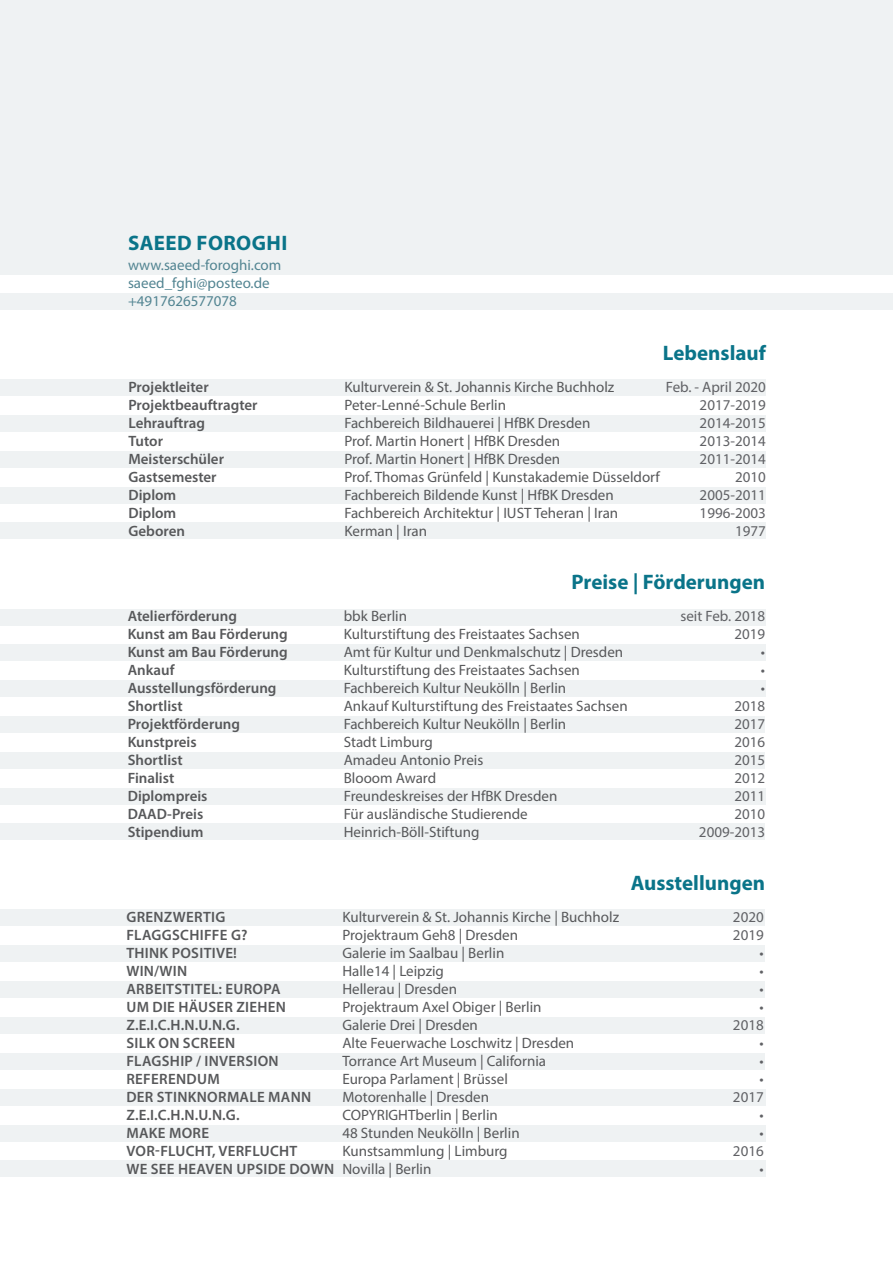
<style>
.page{position:relative;width:893px;height:1263px;background:#fff}
.page>*{position:absolute;margin:0;border:0;box-sizing:border-box;transform-origin:0 0}
.t1{font:700 21px "Myriad Pro";color:#0a7489}
.t2{font:700 21px "Myriad Pro";letter-spacing:.02em;color:#0a7489}
.t3{font:15px "Myriad Pro";color:#57585a}
.t4{font:600 15px "Myriad Pro";color:#57585a}
.t5{font:15px/18px "Myriad Pro";color:#606165;text-align:right}
.t6{font:600 15px "Myriad Pro";letter-spacing:.02em;color:#57585a}
.t7{font:15px/18px "Myriad Pro";color:#538592}
</style>
<div class="page">
<div style="left:0;top:380px;width:766px;height:16px;background:#eff2f3"></div>
<div style="left:0;top:609px;width:765px;height:16px;background:#eff2f3"></div>
<div style="left:0;top:909px;width:765px;height:17px;background:#eff2f3"></div>
<div style="left:0;top:415px;width:766px;height:17px;background:#eff2f3"></div>
<div style="left:0;top:645px;width:765px;height:16px;background:#eff2f3"></div>
<div style="left:0;top:945px;width:765px;height:17px;background:#eff2f3"></div>
<div style="left:0;top:451px;width:766px;height:17px;background:#eff2f3"></div>
<div style="left:0;top:681px;width:765px;height:16px;background:#eff2f3"></div>
<div style="left:0;top:981px;width:765px;height:17px;background:#eff2f3"></div>
<div style="left:0;top:487px;width:766px;height:17px;background:#eff2f3"></div>
<div style="left:0;top:523px;width:765px;height:16px;background:#eff2f3"></div>
<div style="left:0;top:717px;width:765px;height:16px;background:#eff2f3"></div>
<div style="left:0;top:1017px;width:765px;height:16px;background:#eff2f3"></div>
<div style="left:0;top:752px;width:765px;height:17px;background:#eff2f3"></div>
<div style="left:0;top:1053px;width:765px;height:16px;background:#eff2f3"></div>
<div style="left:0;top:788px;width:765px;height:16px;background:#eff2f3"></div>
<div style="left:0;top:824px;width:765px;height:16px;background:#eff2f3"></div>
<div style="left:0;top:1089px;width:765px;height:16px;background:#eff2f3"></div>
<div style="left:0;top:1125px;width:765px;height:16px;background:#eff2f3"></div>
<div style="left:0;top:1161px;width:765px;height:16px;background:#eff2f3"></div>
<div style="left:0;top:294px;width:893px;height:16px;background:#eff2f3"></div>
<div style="left:0;top:0;width:893px;height:274px;background:#eff2f3"></div>
<h1 class="t2" style="left:128px;top:230px;width:161px">Saeed Foroghi</h1>
<p class="t7" style="left:128px;top:256px;width:155px">www.saeed-foroghi.com saeed_fghi@posteo.de +4917626577078</p>
<h1 class="t1" style="left:663px;top:339px;width:105px">Lebenslauf</h1>
<p class="t4" style="left:128px;top:377px;width:82px">Projektleiter</p>
<p class="t4" style="left:128px;top:395px;width:131px">Projektbeauftragter</p>
<p class="t4" style="left:128px;top:413px;width:78px">Lehrauftrag</p>
<p class="t4" style="left:128px;top:431px;width:36px">Tutor</p>
<p class="t4" style="left:128px;top:449px;width:97px">Meisterschüler</p>
<p class="t4" style="left:128px;top:467px;width:90px">Gastsemester</p>
<p class="t4" style="left:128px;top:485px;width:49px">Diplom</p>
<p class="t4" style="left:128px;top:503px;width:49px">Diplom</p>
<p class="t4" style="left:128px;top:521px;width:58px">Geboren</p>
<p class="t3" style="left:344px;top:378px;width:271px">Kulturverein &amp; St. Johannis Kirche Buchholz</p>
<p class="t5" style="left:666px;top:378px;width:101px">Feb -. April 2020<br>2017-2019<br>2014-2015<br>2013-2014<br>2011-2014<br>2010<br>2005-2011<br>1996-2003<br>1977</p>
<p class="t3" style="left:344px;top:396px;width:163px">Peter-Lenné-Schule Berlin</p>
<p class="t3" style="left:344px;top:414px;width:247px">Fachbereich Bildhauerei | HfBK Dresden</p>
<p class="t3" style="left:344px;top:432px;width:217px">Prof. Martin Honert | HfBK Dresden</p>
<p class="t3" style="left:344px;top:450px;width:217px">Prof. Martin Honert | HfBK Dresden</p>
<p class="t3" style="left:344px;top:468px;width:317px">Prof. Thomas Grünfeld | Kunstakademie Düsseldorf</p>
<p class="t3" style="left:344px;top:486px;width:271px">Fachbereich Bildende Kunst | HfBK Dresden</p>
<p class="t3" style="left:344px;top:504px;width:275px">Fachbereich Architektur | IUST Teheran | Iran</p>
<p class="t3" style="left:344px;top:522px;width:84px">Kerman | Iran</p>
<h1 class="t1" style="left:572px;top:569px;width:195px">Preise | Förderungen</h1>
<p class="t4" style="left:128px;top:607px;width:111px">Atelierförderung</p>
<p class="t4" style="left:128px;top:625px;width:162px">Kunst am Bau Förderung</p>
<p class="t4" style="left:128px;top:643px;width:162px">Kunst am Bau Förderung</p>
<p class="t4" style="left:128px;top:661px;width:48px">Ankauf</p>
<p class="t4" style="left:128px;top:679px;width:150px">Ausstellungsförderung</p>
<p class="t4" style="left:128px;top:697px;width:56px">Shortlist</p>
<p class="t4" style="left:128px;top:715px;width:114px">Projektförderung</p>
<p class="t4" style="left:128px;top:733px;width:70px">Kunstpreis</p>
<p class="t4" style="left:128px;top:751px;width:56px">Shortlist</p>
<p class="t4" style="left:128px;top:769px;width:48px">Finalist</p>
<p class="t4" style="left:128px;top:787px;width:81px">Diplompreis</p>
<p class="t4" style="left:128px;top:805px;width:77px">DAAD-Preis</p>
<p class="t4" style="left:128px;top:823px;width:77px">Stipendium</p>
<p class="t3" style="left:344px;top:607px;width:65px">bbk Berlin</p>
<p class="t3" style="left:344px;top:625px;width:238px">Kulturstiftung des Freistaates Sachsen</p>
<p class="t3" style="left:344px;top:643px;width:281px">Amt für Kultur und Denkmalschutz | Dresden</p>
<p class="t3" style="left:344px;top:661px;width:238px">Kulturstiftung des Freistaates Sachsen</p>
<p class="t3" style="left:344px;top:679px;width:224px">Fachbereich Kultur Neukölln | Berlin</p>
<p class="t3" style="left:344px;top:697px;width:285px">Ankauf Kulturstiftung des Freistaates Sachsen</p>
<p class="t3" style="left:344px;top:715px;width:224px">Fachbereich Kultur Neukölln | Berlin</p>
<p class="t3" style="left:344px;top:733px;width:91px">Stadt Limburg</p>
<p class="t3" style="left:344px;top:751px;width:141px">Amadeu Antonio Preis</p>
<p class="t3" style="left:344px;top:769px;width:94px">Blooom Award</p>
<p class="t3" style="left:344px;top:787px;width:215px">Freundeskreises der HfBK Dresden</p>
<p class="t3" style="left:344px;top:805px;width:185px">Für ausländische Studierende</p>
<p class="t3" style="left:344px;top:823px;width:137px">Heinrich-Böll-Stiftung</p>
<p class="t5" style="left:680px;top:607px;width:86px">seit Feb. 2018<br>2019<br>•<br>•<br>•<br>2018<br>2017<br>2016<br>2015<br>2012<br>2011<br>2010<br>2009-2013</p>
<h1 class="t1" style="left:631px;top:869px;width:136px">Ausstellungen</h1>
<p class="t6" style="left:126px;top:907px;width:109px">Grenzwertig</p>
<p class="t3" style="left:342px;top:907px;width:278px">Kulturverein &amp; St. Johannis Kirche | Buchholz</p>
<p class="t4" style="left:126px;top:925px;width:18px">Flaggs</p>
<p class="t4" style="left:180px;top:925px;width:69px">chiffe G?</p>
<p class="t3" style="left:342px;top:925px;width:177px">Projektraum Geh8 | Dresden</p>
<p class="t6" style="left:126px;top:943px;width:112px">Think positive!</p>
<p class="t3" style="left:342px;top:943px;width:163px">Galerie im Saalbau | Berlin</p>
<p class="t4" style="left:154px;top:961px;width:16px">W I N/</p>
<p class="t4" style="left:126px;top:961px;width:10px">WIN</p>
<p class="t3" style="left:342px;top:961px;width:103px">Halle14 | Leipzig</p>
<p class="t6" style="left:126px;top:979px;width:144px">Arbeitstitel: Europa</p>
<p class="t6" style="left:126px;top:997px;width:161px">um die Häuser ziehen</p>
<p class="t3" style="left:342px;top:979px;width:116px">Hellerau | Dresden</p>
<p class="t3" style="left:342px;top:997px;width:201px">Projektraum Axel Obiger | Berlin</p>
<p class="t4" style="left:126px;top:1015px;width:115px">H.C. I .E.Z N. U. N. G. .</p>
<p class="t3" style="left:342px;top:1015px;width:137px">Galerie Drei | Dresden</p>
<p class="t4" style="left:126px;top:1033px;width:75px">SILK on SCREEN</p>
<p class="t3" style="left:342px;top:1033px;width:233px">Alte Feuerwache Loschwitz | Dresden</p>
<p class="t4" style="left:126px;top:1051px;width:18px">Flags</p>
<p class="t6" style="left:170px;top:1051px;width:110px">hip / Inversion</p>
<p class="t3" style="left:342px;top:1051px;width:205px">Torrance Art Museum | California</p>
<p class="t4" style="left:126px;top:1069px;width:35px">REFEREN</p>
<p class="t4" style="left:186px;top:1069px;width:35px">DUM</p>
<p class="t3" style="left:342px;top:1069px;width:167px">Europa Parlament | Brüssel</p>
<p class="t6" style="left:126px;top:1087px;width:112px">Der stinknormal</p>
<p class="t4" style="left:257px;top:1087px;width:56px">eMann</p>
<p class="t3" style="left:342px;top:1087px;width:148px">Motorenhalle | Dresden</p>
<p class="t4" style="left:126px;top:1105px;width:115px">H.C. I .E.Z N. U. N. G. .</p>
<p class="t3" style="left:342px;top:1105px;width:157px">COPYRIGHTberlin | Berlin</p>
<p class="t4" style="left:126px;top:1123px;width:66px">MAKE MORE</p>
<p class="t3" style="left:342px;top:1123px;width:179px">48 Stunden Neukölln | Berlin</p>
<p class="t6" style="left:126px;top:1141px;width:170px">Vor-Flucht, Verflucht</p>
<p class="t3" style="left:342px;top:1141px;width:167px">Kunstsammlung | Limburg</p>
<p class="t6" style="left:126px;top:1159px;width:209px">We See Heaven Upside Down</p>
<p class="t3" style="left:342px;top:1159px;width:91px">Novilla | Berlin</p>
<p class="t5" style="left:733px;top:907px;width:32px">2020<br>2019 •<br>•<br>•<br>•<br>2018 •<br>•<br>•<br>2017 •<br>•<br>2016 •</p>
</div>
